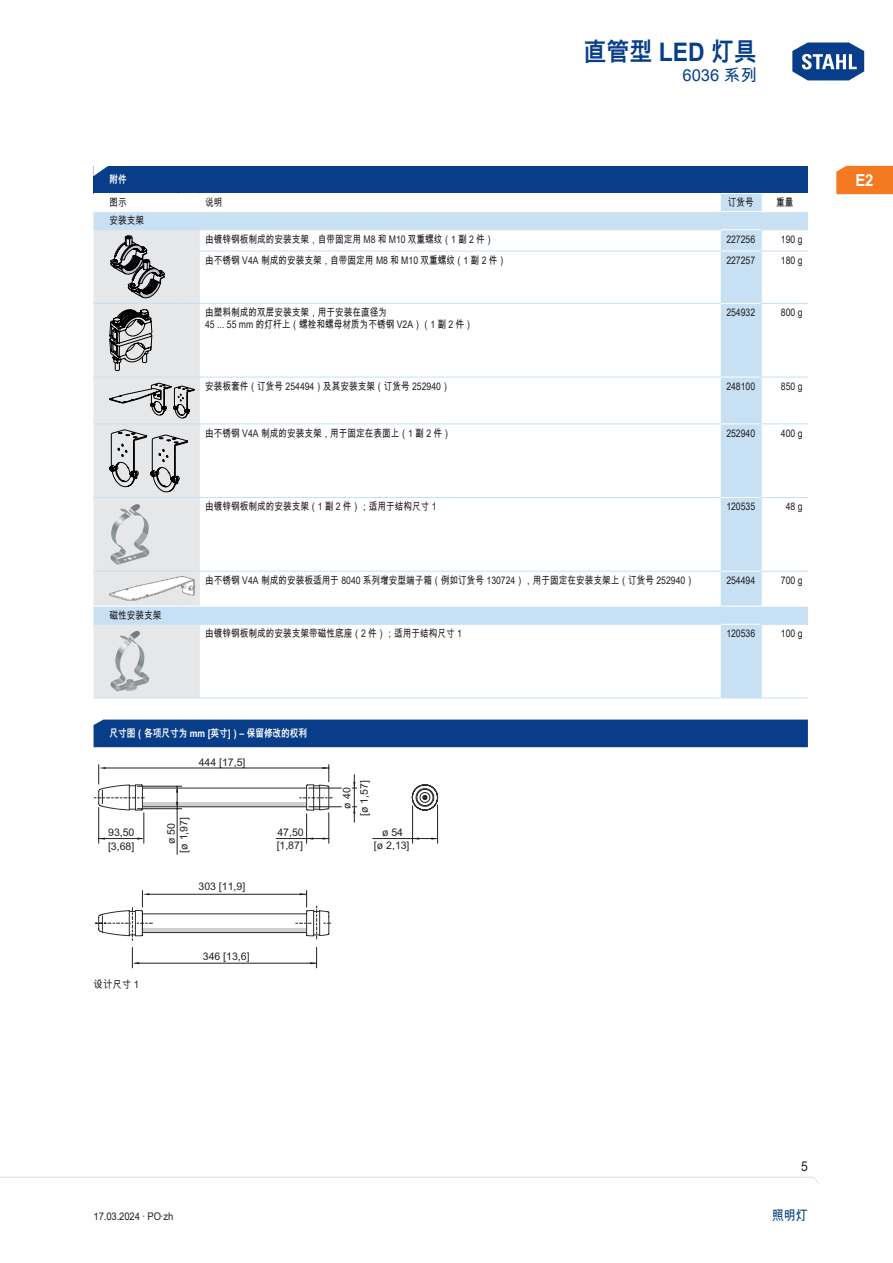
<style>
.page{position:relative;width:893px;height:1263px;background:#fff}
.page>*{position:absolute;margin:0;border:0;box-sizing:border-box;transform-origin:0 0}
.t1{font:700 25.5px "Arial Unicode MS";color:#083e89;scale:.9 1}
.TabHeader1stColumn{font:700 24px "Arial Unicode MS";color:#fff;scale:1.45 1}
.t2{font:16.5px "Arial Unicode MS";color:#083e89}
.t3{font:700 16.5px "Arial Unicode MS";color:#fff;scale:.9 1}
.t4{font:13.5px "Arial Unicode MS";color:#083e89;scale:.9 1}
.t5{font:13.5px "Arial Unicode MS";color:#231f20;scale:.9 1}
.TabBodyLeft{font:10.5px "Arial Unicode MS";color:#231f20;scale:.83 1}
.TabBodyLeft-2{font:10.5px/13.8px "Arial Unicode MS";color:#231f20;text-align:center}
.TabBodyCenter{font:10.5px "Arial Unicode MS";color:#231f20;scale:.83 1}
.TabBodyRight{font:10.5px "Arial Unicode MS";color:#231f20;scale:.83 1}
.TabHeader1stColumn-2{font:700 10.5px "Arial Unicode MS";color:#fff;scale:.83 1}
.TabBodyLeft-3{font:10.5px "Arial Unicode MS";color:#231f20;scale:.9 1}
.TabBody1stColumnTitl{font:10.5px "Arial Unicode MS";color:#231f20;scale:.83 1}
.TabBody1stColumn{font:10.5px "Arial Unicode MS";color:#231f20;scale:.83 1}
</style>
<div class="page">
<svg style="left:792px;top:42px;width:73px;height:39px"></svg>
<svg style="left:0;top:1176px;width:818px;height:7px"></svg>
<div style="left:836px;top:166px;width:57px;height:28px;background:#f47921"></div>
<div style="left:94px;top:166px;width:714px;height:27px;background:#083e89"></div>
<svg style="left:94px;top:194px;width:714px;height:503px"></svg>
<svg style="left:94px;top:230px;width:106px;height:467px;background:#e2e5e8"></svg>
<svg style="left:761px;top:194px;width:1px;height:17px"></svg>
<hr style="left:94px;top:211px;width:85px;height:1px;background:#fff">
<svg style="left:179px;top:211px;width:21px;height:1px"></svg>
<hr style="left:200px;top:211px;width:521px;height:1px;background:#fff">
<hr style="left:721px;top:211px;width:40px;height:1px;background:#fff">
<hr style="left:761px;top:211px;width:47px;height:1px;background:#fff">
<hr style="left:94px;top:229px;width:85px;height:1px;background:#c7e0f3">
<svg style="left:179px;top:229px;width:21px;height:1px"></svg>
<hr style="left:200px;top:229px;width:521px;height:1px;background:#c7e0f3">
<hr style="left:721px;top:229px;width:40px;height:1px;background:#fff">
<hr style="left:761px;top:229px;width:47px;height:1px;background:#c7e0f3">
<svg style="left:761px;top:230px;width:1px;height:21px"></svg>
<hr style="left:200px;top:251px;width:521px;height:1px;background:#c7e0f3">
<hr style="left:721px;top:251px;width:40px;height:1px;background:#fff">
<hr style="left:761px;top:251px;width:47px;height:1px;background:#c7e0f3">
<hr style="left:761px;top:251px;width:1px;height:52px;background:#c7e0f3">
<hr style="left:94px;top:303px;width:85px;height:1px;background:#c7e0f3">
<svg style="left:179px;top:303px;width:21px;height:1px"></svg>
<hr style="left:200px;top:303px;width:521px;height:1px;background:#c7e0f3">
<hr style="left:721px;top:303px;width:40px;height:1px;background:#fff">
<hr style="left:761px;top:303px;width:47px;height:1px;background:#c7e0f3">
<hr style="left:761px;top:304px;width:1px;height:73px;background:#c7e0f3">
<hr style="left:94px;top:377px;width:85px;height:1px;background:#c7e0f3">
<hr style="left:200px;top:377px;width:521px;height:1px;background:#c7e0f3">
<hr style="left:721px;top:377px;width:40px;height:1px;background:#fff">
<hr style="left:761px;top:377px;width:47px;height:1px;background:#c7e0f3">
<hr style="left:761px;top:377px;width:1px;height:46px;background:#c7e0f3">
<hr style="left:94px;top:423px;width:85px;height:1px;background:#c7e0f3">
<hr style="left:200px;top:423px;width:521px;height:1px;background:#c7e0f3">
<hr style="left:721px;top:423px;width:40px;height:1px;background:#fff">
<hr style="left:761px;top:423px;width:47px;height:1px;background:#c7e0f3">
<hr style="left:761px;top:424px;width:1px;height:73px;background:#c7e0f3">
<hr style="left:94px;top:497px;width:85px;height:1px;background:#c7e0f3">
<hr style="left:200px;top:497px;width:521px;height:1px;background:#c7e0f3">
<hr style="left:721px;top:497px;width:40px;height:1px;background:#fff">
<hr style="left:761px;top:497px;width:47px;height:1px;background:#c7e0f3">
<hr style="left:761px;top:498px;width:1px;height:73px;background:#c7e0f3">
<hr style="left:94px;top:571px;width:85px;height:1px;background:#c7e0f3">
<svg style="left:179px;top:571px;width:21px;height:1px"></svg>
<hr style="left:200px;top:571px;width:521px;height:1px;background:#c7e0f3">
<hr style="left:721px;top:571px;width:40px;height:1px;background:#fff">
<hr style="left:761px;top:571px;width:47px;height:1px;background:#c7e0f3">
<hr style="left:761px;top:571px;width:1px;height:35px;background:#c7e0f3">
<hr style="left:94px;top:606px;width:85px;height:1px;background:#fff">
<svg style="left:179px;top:606px;width:21px;height:1px"></svg>
<hr style="left:200px;top:606px;width:521px;height:1px;background:#fff">
<hr style="left:721px;top:606px;width:40px;height:1px;background:#fff">
<hr style="left:761px;top:606px;width:47px;height:1px;background:#fff">
<hr style="left:94px;top:624px;width:85px;height:1px;background:#c7e0f3">
<hr style="left:94px;top:697px;width:85px;height:1px;background:#c7e0f3">
<svg style="left:179px;top:624px;width:21px;height:1px"></svg>
<svg style="left:179px;top:697px;width:21px;height:1px"></svg>
<hr style="left:200px;top:624px;width:521px;height:1px;background:#c7e0f3">
<hr style="left:200px;top:697px;width:521px;height:1px;background:#c7e0f3">
<hr style="left:721px;top:624px;width:40px;height:1px;background:#fff">
<hr style="left:721px;top:697px;width:40px;height:1px;background:#c7e0f3">
<hr style="left:761px;top:624px;width:47px;height:1px;background:#c7e0f3">
<hr style="left:761px;top:697px;width:47px;height:1px;background:#c7e0f3">
<hr style="left:761px;top:625px;width:1px;height:72px;background:#c7e0f3">
<svg style="left:110px;top:235px;width:55px;height:63px;background:#9e9ea0"></svg>
<svg style="left:109px;top:309px;width:43px;height:62px;background:#8e8e8f"></svg>
<svg style="left:110px;top:377px;width:90px;height:47px;background:#c5c7c9"></svg>
<svg style="left:110px;top:430px;width:90px;height:68px;background:#c6c7c9"></svg>
<img style="left:117px;top:504px;width:27px;height:55px">
<img style="left:109px;top:576px;width:86px;height:25px">
<img style="left:110px;top:631px;width:38px;height:60px">
<hr style="left:177px;top:809px;width:1px;height:45px;background:#231f20">
<hr style="left:135px;top:963px;width:182px;height:1px;background:#231f20">
<svg style="left:132px;top:947px;width:7px;height:21px"></svg>
<svg style="left:310px;top:947px;width:7px;height:21px"></svg>
<svg style="left:94px;top:765px;width:344px;height:78px"></svg>
<svg style="left:96px;top:890px;width:235px;height:50px"></svg>
<div style="left:94px;top:719px;width:714px;height:28px;background:#083e89"></div>
<h1 class="t1" style="left:583px;top:33px;width:194px">直管型 LED 灯具</h1>
<h3 class="t2" style="left:683px;top:63px;width:185px">6036 系列 <sup>Home</sup></h3>
<p class="TabHeader1stColumn" style="left:90px;top:154px;width:16px">◤</p>
<p class="TabHeader1stColumn-2" style="left:109px;top:172px;width:22px">附件</p>
<h3 class="t3" style="left:855px;top:168px;width:22px">E2</h3>
<p class="TabBody1stColumn" style="left:109px;top:195px;width:22px">图示</p>
<p class="TabBodyLeft" style="left:205px;top:195px;width:22px">说明</p>
<p class="TabBodyCenter" style="left:728px;top:195px;width:33px">订货号</p>
<p class="TabBodyCenter" style="left:776px;top:195px;width:22px">重量</p>
<p class="TabBody1stColumnTitl" style="left:109px;top:213px;width:43px">安装支架</p>
<p class="TabBodyLeft" style="left:205px;top:231px;width:349px">由镀锌钢板制成的安装支架，自带固定用 M8 和 M10 双重螺纹（1 副 2 件）</p>
<p class="TabBodyCenter" style="left:726px;top:231px;width:36px">227256</p>
<p class="TabBodyRight" style="left:781px;top:231px;width:28px">190 g</p>
<p class="TabBodyLeft" style="left:205px;top:253px;width:364px">由不锈钢 V4A 制成的安装支架，自带固定用 M8 和 M10 双重螺纹（1 副 2 件）</p>
<p class="TabBodyCenter" style="left:726px;top:253px;width:36px">227257</p>
<p class="TabBodyRight" style="left:781px;top:253px;width:28px">180 g</p>
<p class="TabBodyLeft" style="left:205px;top:305px;width:221px">由塑料制成的双层安装支架，用于安装在直径为</p>
<p class="TabBodyLeft" style="left:205px;top:317px;width:324px">45 ... 55 mm 的灯杆上（螺栓和螺母材质为不锈钢 V2A）（1 副 2 件）</p>
<p class="TabBodyCenter" style="left:726px;top:305px;width:36px">254932</p>
<p class="TabBodyRight" style="left:781px;top:305px;width:28px">800 g</p>
<p class="TabBodyLeft" style="left:205px;top:379px;width:296px">安装板套件（订货号 254494）及其安装支架（订货号 252940）</p>
<p class="TabBodyCenter" style="left:726px;top:379px;width:36px">248100</p>
<p class="TabBodyRight" style="left:781px;top:379px;width:28px">850 g</p>
<p class="TabBodyLeft" style="left:205px;top:425px;width:297px">由不锈钢 V4A 制成的安装支架，用于固定在表面上（1 副 2 件）</p>
<p class="TabBodyCenter" style="left:726px;top:425px;width:36px">252940</p>
<p class="TabBodyRight" style="left:781px;top:425px;width:28px">400 g</p>
<p class="TabBodyLeft" style="left:205px;top:499px;width:280px">由镀锌钢板制成的安装支架（1 副 2 件）；适用于结构尺寸 1</p>
<p class="TabBodyCenter" style="left:726px;top:499px;width:36px">120535</p>
<p class="TabBodyRight" style="left:786px;top:499px;width:22px">48 g</p>
<p class="TabBody1stColumnTitl" style="left:109px;top:608px;width:64px">磁性安装支架</p>
<p class="TabBodyLeft" style="left:205px;top:573px;width:590px">由不锈钢 V4A 制成的安装板适用于 8040 系列增安型端子箱（例如订货号 130724），用于固定在安装支架上（订货号 252940）</p>
<p class="TabBodyCenter" style="left:726px;top:573px;width:36px">254494</p>
<p class="TabBodyRight" style="left:781px;top:573px;width:28px">700 g</p>
<p class="TabBodyLeft" style="left:205px;top:626px;width:311px">由镀锌钢板制成的安装支架带磁性底座（2 件）；适用于结构尺寸 1</p>
<p class="TabBodyCenter" style="left:726px;top:626px;width:36px">120536</p>
<p class="TabBodyRight" style="left:781px;top:626px;width:28px">100 g</p>
<p class="TabHeader1stColumn-2" style="left:109px;top:726px;width:240px">尺寸图（各项尺寸为 mm [英寸]）– 保留修改的权利</p>
<p class="TabBodyLeft-2" style="left:199px;top:755px;width:48px">444 [17,5]</p>
<p class="TabBodyLeft-2" style="left:177px;top:834px;width:19px;rotate:-90deg">, ]</p>
<p class="TabBodyLeft-2" style="left:108px;top:825px;width:28px;text-align:left">93,50 [ ,3 68]</p>
<p class="TabBodyLeft-2" style="left:165px;top:852px;width:34px;line-height:12.6px;rotate:-90deg">ø 50 [ø 1 97</p>
<p class="TabBodyLeft-2" style="left:199px;top:880px;width:48px">303 [11,9]</p>
<p class="TabBodyLeft-3" style="left:94px;top:976px;width:52px">设计尺寸 1</p>
<p class="TabBodyLeft-2" style="left:203px;top:950px;width:48px">346 [13,6]</p>
<p class="TabBodyLeft-2" style="left:357px;top:798px;width:19px;rotate:-90deg">, ]</p>
<p class="TabBodyLeft-2" style="left:338px;top:816px;width:34px;line-height:17.2px;rotate:-90deg">ø 40 [ø 1 57</p>
<p class="TabBodyLeft-2" style="left:277px;top:825px;width:29px;text-align:left">47,50 [ ,1 87]</p>
<p class="TabBodyLeft-2" style="left:374px;top:826px;width:37px;line-height:12.9px">ø 54<br>[ø 2 13]</p>
<p class="TabBodyLeft-2" style="left:392px;top:838px;width:4px">,</p>
<p class="t5" style="left:801px;top:1157px;width:9px">5</p>
<p class="TabBodyLeft-3" style="left:94px;top:1208px;width:90px">17.03.2024 · PO·zh</p>
<p class="t4" style="left:772px;top:1205px;width:42px">照明灯</p>
</div>
